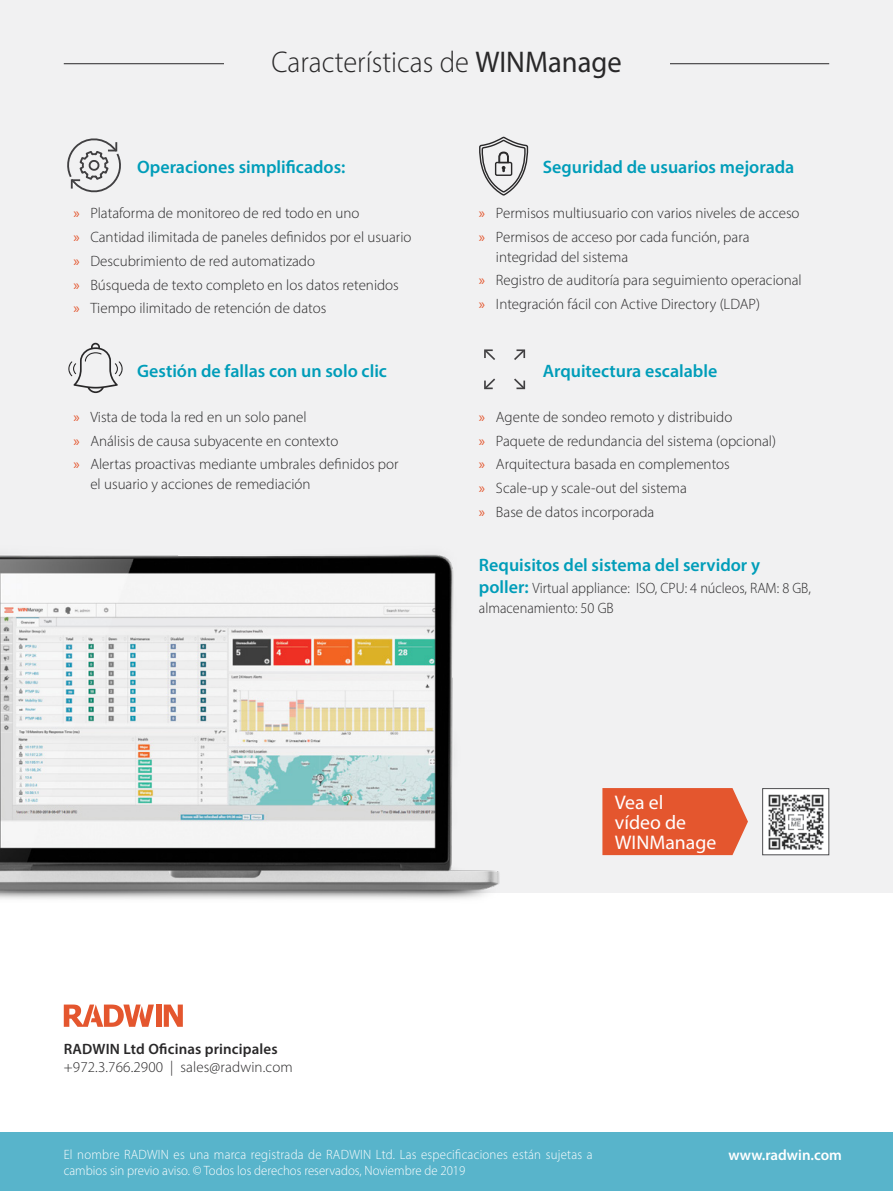
<style>
.page{position:relative;width:893px;height:1191px;background:#fff}
.page>*{position:absolute;margin:0;border:0;box-sizing:border-box;transform-origin:0 0}
.t1{font:300 30px "Myriad Pro";color:#292829;scale:.95 1}
.t2{font:19.8px/19.8px "Myriad Pro";color:#fff}
.t3{font:600 18px "Myriad Pro";color:#009db9}
.t4{font:300 15px/23.7px "Myriad Pro";color:#292829}
.t5{font:300 15px/19.5px "Myriad Pro";color:#292829;scale:.95 1}
.t6{font:600 15px "Myriad Pro";letter-spacing:.01em;color:#292829}
.t7{font:600 15px "Myriad Pro";color:#fff}
.t8{font:300 13.5px "Myriad Pro";letter-spacing:.015em;color:#fff;scale:.95 1}
.s1{font-weight:400}
.s2{font-weight:400;color:#e4562e}
.s3{font-weight:600;font-size:18px;color:#009db9}
</style>
<div class="page">
<div style="left:0;top:0;width:893px;height:892px;background:#f1f1f2"></div>
<hr style="left:64px;top:63px;width:765px;height:1px;background:#292829">
<div style="left:224px;top:49px;width:445px;height:23px;background:#f1f1f2"></div>
<svg style="left:68px;top:343px;width:55px;height:50px"></svg>
<svg style="left:479px;top:136px;width:50px;height:59px"></svg>
<svg style="left:484px;top:349px;width:11px;height:11px"></svg>
<svg style="left:514px;top:349px;width:12px;height:11px"></svg>
<svg style="left:514px;top:378px;width:12px;height:12px"></svg>
<svg style="left:484px;top:378px;width:11px;height:12px"></svg>
<svg style="left:602px;top:788px;width:146px;height:67px;background:#e45e39"></svg>
<svg style="left:67px;top:138px;width:54px;height:55px"></svg>
<div style="left:156px;top:1004px;width:5px;height:22px;background:#e4562e"></div>
<svg style="left:164px;top:1004px;width:19px;height:22px"></svg>
<svg style="left:64px;top:1004px;width:90px;height:22px"></svg>
<div style="left:0;top:1132px;width:893px;height:59px;background:#58b4cb"></div>
<img style="left:764px;top:790px;width:63px;height:63px">
<div style="left:762px;top:788px;width:67px;height:67px;border:1px solid #4d4d4f"></div>
<img style="left:0;top:554px;width:515px;height:345px">
<h1 class="t1" style="left:271px;top:44px;width:370px">Características de <span class="s1">WINManage</span></h1>
<p class="t3" style="left:137px;top:156px;width:210px">Operaciones simplificados:</p>
<p class="t4" style="left:73px;top:201px;width:340px"><span class="s2">»</span> Plataforma de monitoreo de red todo en uno<br><span class="s2">»</span> Cantidad ilimitada de paneles definidos por el usuario <span class="s2">»</span> Descubrimiento de red automatizado<br><span class="s2">»</span> Búsqueda de texto completo en los datos retenidos<br><span class="s2">»</span> Tiempo ilimitado de retención de datos</p>
<p class="t3" style="left:137px;top:359px;width:251px">Gestión de fallas con un solo clic</p>
<p class="t4" style="left:73px;top:405px;width:327px"><span class="s2">»</span> Vista de toda la red en un solo panel<br><span class="s2">»</span> Análisis de causa subyacente en contexto<br><span class="s2">»</span> Alertas proactivas mediante umbrales definidos por</p>
<p class="t4" style="left:90px;top:472px;width:222px">el usuario y acciones de remediación</p>
<p class="t3" style="left:543px;top:156px;width:253px">Seguridad de usuarios mejorada</p>
<p class="t4" style="left:479px;top:201px;width:322px"><span class="s2">»</span> Permisos multiusuario con varios niveles de acceso <span class="s2">»</span> Permisos de acceso por cada función, para</p>
<p class="t4" style="left:479px;top:245px;width:324px;text-indent:17px">integridad del sistema<br><span class="s2">»</span> Registro de auditoría para seguimiento operacional <span class="s2">»</span> Integración fácil con Active Directory (LDAP)</p>
<p class="t3" style="left:543px;top:359px;width:176px">Arquitectura escalable</p>
<p class="t4" style="left:479px;top:405px;width:299px"><span class="s2">»</span> Agente de sondeo remoto y distribuido<br><span class="s2">»</span> Paquete de redundancia del sistema (opcional) <span class="s2">»</span> Arquitectura basada en complementos<br><span class="s2">»</span> Scale-up y scale-out del sistema<br><span class="s2">»</span> Base de datos incorporada</p>
<p class="t3" style="left:479px;top:553px;width:283px">Requisitos del sistema del servidor y</p>
<p class="t5" style="left:479px;top:578px;width:351px"><span class="s3">poller:</span> Virtual appliance: ISO, CPU: 4 núcleos, RAM: 8 GB, almacenamiento: 50 GB</p>
<h2 class="t2" style="left:615px;top:792px;width:103px">Vea el<br>vídeo de<br>WINManage</h2>
<p class="t6" style="left:64px;top:1039px;width:215px">RADWIN Ltd Oficinas principales</p>
<p class="t4" style="left:64px;top:1055px;width:231px">+972.3.766.2900 | sales@radwin.com</p>
<p class="t8" style="left:64px;top:1146px;width:558px">El nombre RADWIN es una marca registrada de RADWIN Ltd. Las especificaciones están sujetas a</p>
<p class="t7" style="left:728px;top:1145px;width:115px">www.radwin.com</p>
<p class="t8" style="left:64px;top:1162px;width:424px">cambios sin previo aviso. © Todos los derechos reservados, Noviembre de 2019</p>
</div>
